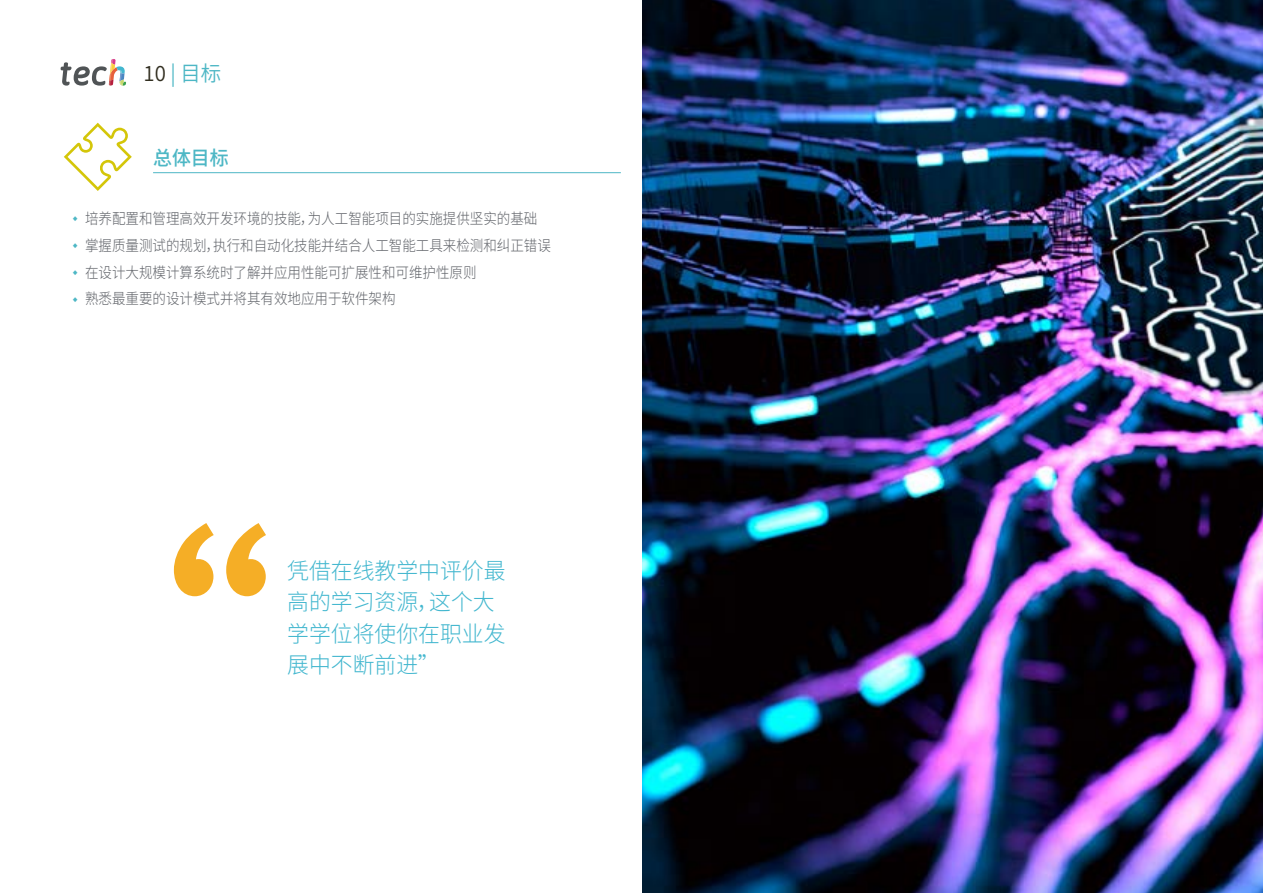
<style>
.page{position:relative;width:1263px;height:893px;background:#fff}
.page>*{position:absolute;margin:0;border:0;box-sizing:border-box;transform-origin:0 0}
.t1{font:300 22.5px/31.5px "Source Han Sans CN";color:#43b7cf}
.t2{font:21px "Source Han Sans CN";color:#4db7c5}
.t3{font:500 19.5px "Source Han Sans CN";color:#4db7c5}
.t4{font:300 15px/26.7px "Source Han Sans CN";color:#61646a;scale:.9 1}
.s1{color:#312e20}
</style>
<div class="page">
<hr style="left:153px;top:172px;width:468px;height:1px;background:#4db7c5">
<svg style="left:64px;top:123px;width:68px;height:68px"></svg>
<img style="left:642px;top:0;width:621px;height:893px">
<svg style="left:174px;top:523px;width:92px;height:73px"></svg>
<svg style="left:61px;top:59px;width:65px;height:27px"></svg>
<h2 class="t2" style="left:144px;top:61px;width:79px"><span class="s1">10</span> | 目标</h2>
<h3 class="t3" style="left:153px;top:147px;width:77px">总体目标</h3>
<p class="t4" style="left:85px;top:206px;width:519px">培养配置和管理高效开发环境的技能，为人工智能项目的实施提供坚实的基础掌握质量测试的规划，执行和自动化技能并结合人工智能工具来检测和纠正错误在设计大规模计算系统时了解并应用性能可扩展性和可维护性原则<br>熟悉最重要的设计模式并将其有效地应用于软件架构</p>
<h1 class="t1" style="left:287px;top:555px;width:220px">凭借在线教学中评价最高的学习资源，这个大学学位将使你在职业发展中不断前进”</h1>
</div>
